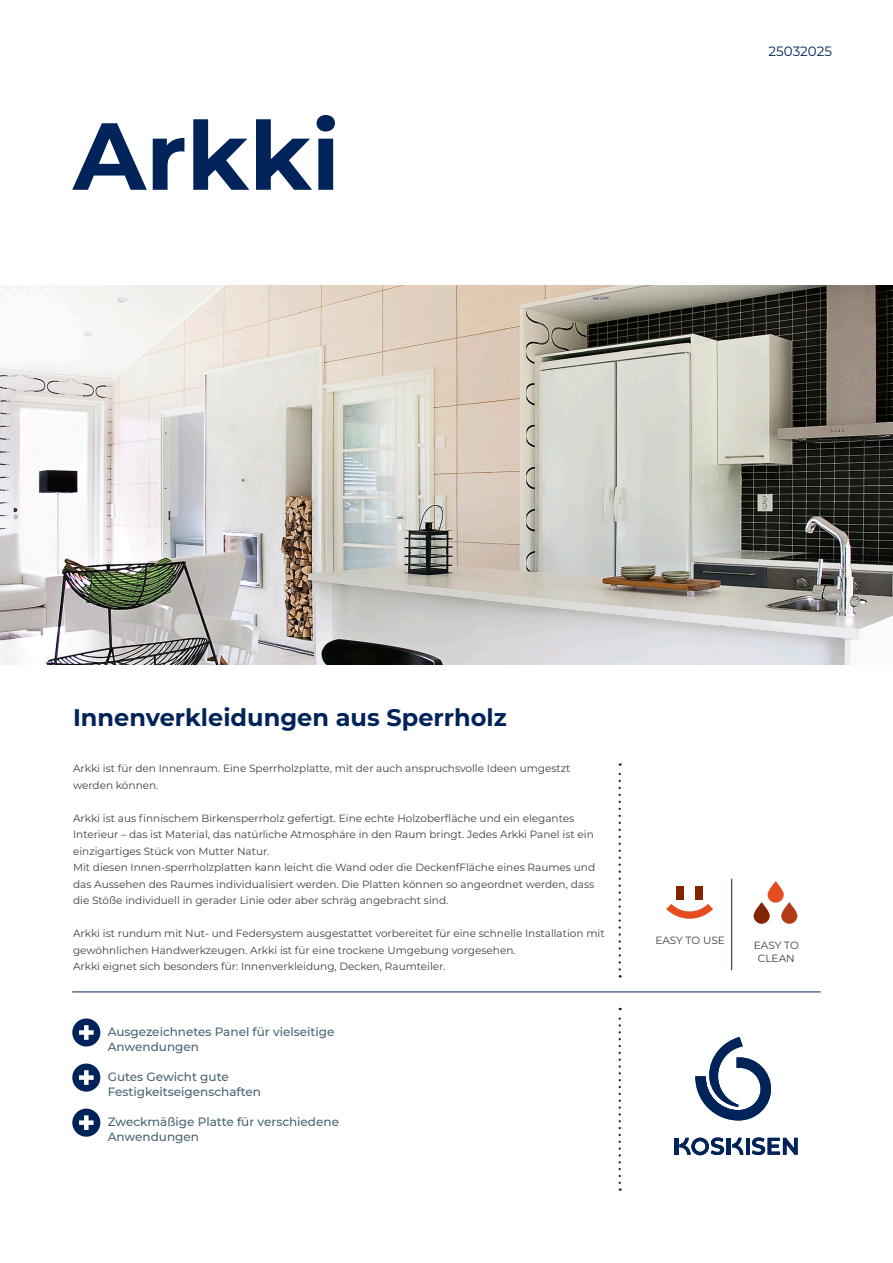
<style>
.page{position:relative;width:893px;height:1263px;background:#fff}
.page>*{position:absolute;margin:0;border:0;box-sizing:border-box;transform-origin:0 0}
.t1{font:700 94.95px "Montserrat";color:#002359}
.t2{font:700 24px "Montserrat";color:#002359}
.base{font:13.5px "Montserrat";color:#002359}
.Benefits_list{font:500 12px/15px "Montserrat";color:#476372}
.base-2{font:10.5px/16.5px "Montserrat";color:#3e3e3f}
.icon_text{font:10.5px/13.5px "Montserrat";color:#3e3e3f;text-align:center}
</style>
<div class="page">
<img style="left:0;top:286px;width:893px;height:378px">
<hr style="left:746px;top:1138px;width:3px;height:17px;background:#002359">
<hr style="left:674px;top:1138px;width:4px;height:17px;background:#002359">
<hr style="left:727px;top:1138px;width:4px;height:17px;background:#002359">
<svg style="left:752px;top:1137px;width:46px;height:18px"></svg>
<svg style="left:679px;top:1137px;width:45px;height:18px"></svg>
<svg style="left:732px;top:1138px;width:11px;height:17px"></svg>
<svg style="left:695px;top:1037px;width:76px;height:83px"></svg>
<svg style="left:619px;top:763px;width:2px;height:206px"></svg>
<svg style="left:619px;top:1008px;width:2px;height:183px"></svg>
<div style="left:72px;top:1018px;width:28px;height:28px;background:#002359;border-radius:50%"></div>
<div style="left:84px;top:1025px;width:5px;height:15px;background:#fff"></div>
<div style="left:79px;top:1030px;width:15px;height:5px;background:#fff"></div>
<div style="left:72px;top:1063px;width:28px;height:28px;background:#002359;border-radius:50%"></div>
<div style="left:84px;top:1070px;width:5px;height:15px;background:#fff"></div>
<div style="left:79px;top:1075px;width:15px;height:5px;background:#fff"></div>
<div style="left:72px;top:1108px;width:28px;height:29px;background:#002359;border-radius:50%"></div>
<div style="left:84px;top:1115px;width:5px;height:15px;background:#fff"></div>
<div style="left:79px;top:1120px;width:15px;height:5px;background:#fff"></div>
<hr style="left:72px;top:991px;width:749px;height:1px;background:#002359">
<div style="left:677px;top:886px;width:7px;height:13px;background:#832501"></div>
<div style="left:695px;top:886px;width:8px;height:13px;background:#832501"></div>
<svg style="left:666px;top:904px;width:47px;height:15px"></svg>
<svg style="left:768px;top:881px;width:16px;height:22px"></svg>
<svg style="left:754px;top:902px;width:16px;height:22px"></svg>
<svg style="left:781px;top:902px;width:16px;height:22px"></svg>
<hr style="left:731px;top:879px;width:1px;height:91px;background:#002359">
<h1 class="t1" style="left:73px;top:88px;width:269px">Arkki</h1>
<p class="base" style="left:769px;top:42px;width:65px">25032025</p>
<h3 class="t2" style="left:73px;top:700px;width:435px">Innenverkleidungen aus Sperrholz</h3>
<p class="base-2" style="left:73px;top:760px;width:499px">Arkki ist für den Innenraum. Eine Sperrholzplatte, mit der auch anspruchsvolle Ideen umgestzt werden können.</p>
<p class="base-2" style="left:73px;top:809px;width:522px">Arkki ist aus finnischem Birkensperrholz gefertigt. Eine echte Holzoberfläche und ein elegantes<br>Interieur – das ist Material, das natürliche Atmosphäre in den Raum bringt. Jedes Arkki Panel ist ein einzigartiges Stück von Mutter Natur.</p>
<p class="base-2" style="left:73px;top:859px;width:524px;text-align:justify">Mit diesen Innen-sperrholzplatten kann leicht die Wand oder die DeckenfFläche eines Raumes und das Aussehen des Raumes individualisiert werden. Die Platten können so angeordnet werden, dass die Stöße individuell in gerader Linie oder aber schräg angebracht sind.</p>
<p class="base-2" style="left:73px;top:925px;width:533px">Arkki ist rundum mit Nut- und Federsystem ausgestattet vorbereitet für eine schnelle Installation mit gewöhnlichen Handwerkzeugen. Arkki ist für eine trockene Umgebung vorgesehen.</p>
<p class="base-2" style="left:73px;top:958px;width:374px">Arkki eignet sich besonders für: Innenverkleidung, Decken, Raumteiler.</p>
<p class="Benefits_list" style="left:108px;top:1024px;width:228px">Ausgezeichnetes Panel für vielseitige<br>Anwendungen</p>
<p class="Benefits_list" style="left:108px;top:1069px;width:155px">Gutes Gewicht gute<br>Festigkeitseigenschaften</p>
<p class="Benefits_list" style="left:108px;top:1114px;width:233px">Zweckmäßige Platte für verschiedene<br>Anwendungen</p>
<p class="icon_text" style="left:655px;top:933px;width:71px">EASY TO USE</p>
<p class="icon_text" style="left:754px;top:938px;width:47px">EASY TO<br>CLEAN</p>
</div>
